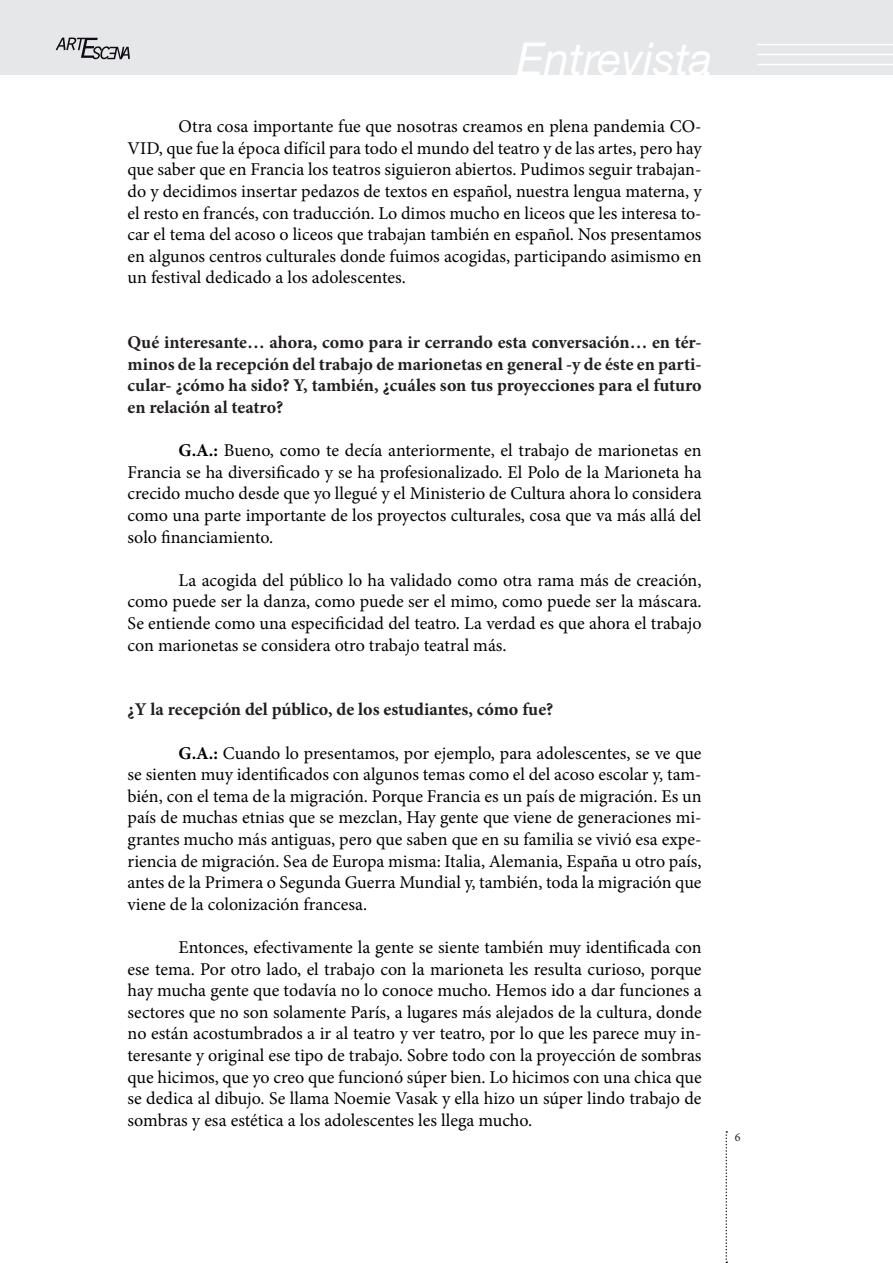
<style>
.page{position:relative;width:893px;height:1263px;background:#fff}
.page>*{position:absolute;margin:0;border:0;box-sizing:border-box;transform-origin:0 0}
.t1{font:italic 45px "Helvetica Neue";color:#fff}
.t2{font:18px/21.6px "Minion Pro";color:#000;text-align:justify}
.t3{font:700 18px/21.6px "Minion Pro";color:#231f20;text-align:justify}
.t4{font:12px "Minion Pro";color:#231f20}
.s1{font-weight:700}
</style>
<div class="page">
<div style="left:0;top:0;width:893px;height:74px;background:#e6e7e9"></div>
<svg style="left:725px;top:1131px;width:2px;height:132px"></svg>
<hr style="left:757px;top:64px;width:136px;height:1px;background:#fff">
<hr style="left:757px;top:54px;width:136px;height:1px;background:#fff">
<hr style="left:757px;top:44px;width:136px;height:1px;background:#fff">
<svg style="left:56px;top:38px;width:74px;height:21px"></svg>
<h1 class="t1" style="left:517px;top:26px;width:197px">Entrevista</h1>
<p class="t2" style="left:128px;top:116px;width:576px;text-indent:51px">Otra cosa importante fue que nosotras creamos en plena pandemia CO-VID, que fue la época difícil para todo el mundo del teatro y de las artes, pero hay que saber que en Francia los teatros siguieron abiertos. Pudimos seguir trabajan&shy;do y decidimos insertar pedazos de textos en español, nuestra lengua materna, y el resto en francés, con traducción. Lo dimos mucho en liceos que les interesa to&shy;car el tema del acoso o liceos que trabajan también en español. Nos presentamos en algunos centros culturales donde fuimos acogidas, participando asimismo en un festival dedicado a los adolescentes.</p>
<p class="t3" style="left:128px;top:331px;width:576px">Qué interesante… ahora, como para ir cerrando esta conversación… en tér&shy;minos de la recepción del trabajo de marionetas en general -y de éste en parti&shy;cular- ¿cómo ha sido? Y, también, ¿cuáles son tus proyecciones para el futuro en relación al teatro?</p>
<p class="t2" style="left:128px;top:440px;width:576px;text-indent:51px"><span class="s1">G.A.:</span> Bueno, como te decía anteriormente, el trabajo de marionetas en Francia se ha diversificado y se ha profesionalizado. El Polo de la Marioneta ha crecido mucho desde que yo llegué y el Ministerio de Cultura ahora lo considera como una parte importante de los proyectos culturales, cosa que va más allá del solo financiamiento.</p>
<p class="t2" style="left:128px;top:569px;width:576px;text-indent:51px">La acogida del público lo ha validado como otra rama más de creación, como puede ser la danza, como puede ser el mimo, como puede ser la máscara.<br>Se entiende como una especificidad del teatro. La verdad es que ahora el trabajo con marionetas se considera otro trabajo teatral más.</p>
<p class="t3" style="left:128px;top:699px;width:427px">¿Y la recepción del público, de los estudiantes, cómo fue?</p>
<p class="t2" style="left:128px;top:742px;width:576px;text-indent:51px"><span class="s1">G.A.:</span> Cuando lo presentamos, por ejemplo, para adolescentes, se ve que se sienten muy identificados con algunos temas como el del acoso escolar y, tam&shy;bién, con el tema de la migración. Porque Francia es un país de migración. Es un país de muchas etnias que se mezclan, Hay gente que viene de generaciones mi&shy;grantes mucho más antiguas, pero que saben que en su familia se vivió esa expe&shy;riencia de migración. Sea de Europa misma: Italia, Alemania, España u otro país, antes de la Primera o Segunda Guerra Mundial y, también, toda la migración que viene de la colonización francesa.</p>
<p class="t2" style="left:128px;top:936px;width:576px;text-indent:51px">Entonces, efectivamente la gente se siente también muy identificada con ese tema. Por otro lado, el trabajo con la marioneta les resulta curioso, porque hay mucha gente que todavía no lo conoce mucho. Hemos ido a dar funciones a sectores que no son solamente París, a lugares más alejados de la cultura, donde no están acostumbrados a ir al teatro y ver teatro, por lo que les parece muy in&shy;teresante y original ese tipo de trabajo. Sobre todo con la proyección de sombras que hicimos, que yo creo que funcionó súper bien. Lo hicimos con una chica que se dedica al dibujo. Se llama Noemie Vasak y ella hizo un súper lindo trabajo de sombras y esa estética a los adolescentes les llega mucho.</p>
<p class="t4" style="left:735px;top:1129px;width:7px">6</p>
</div>
